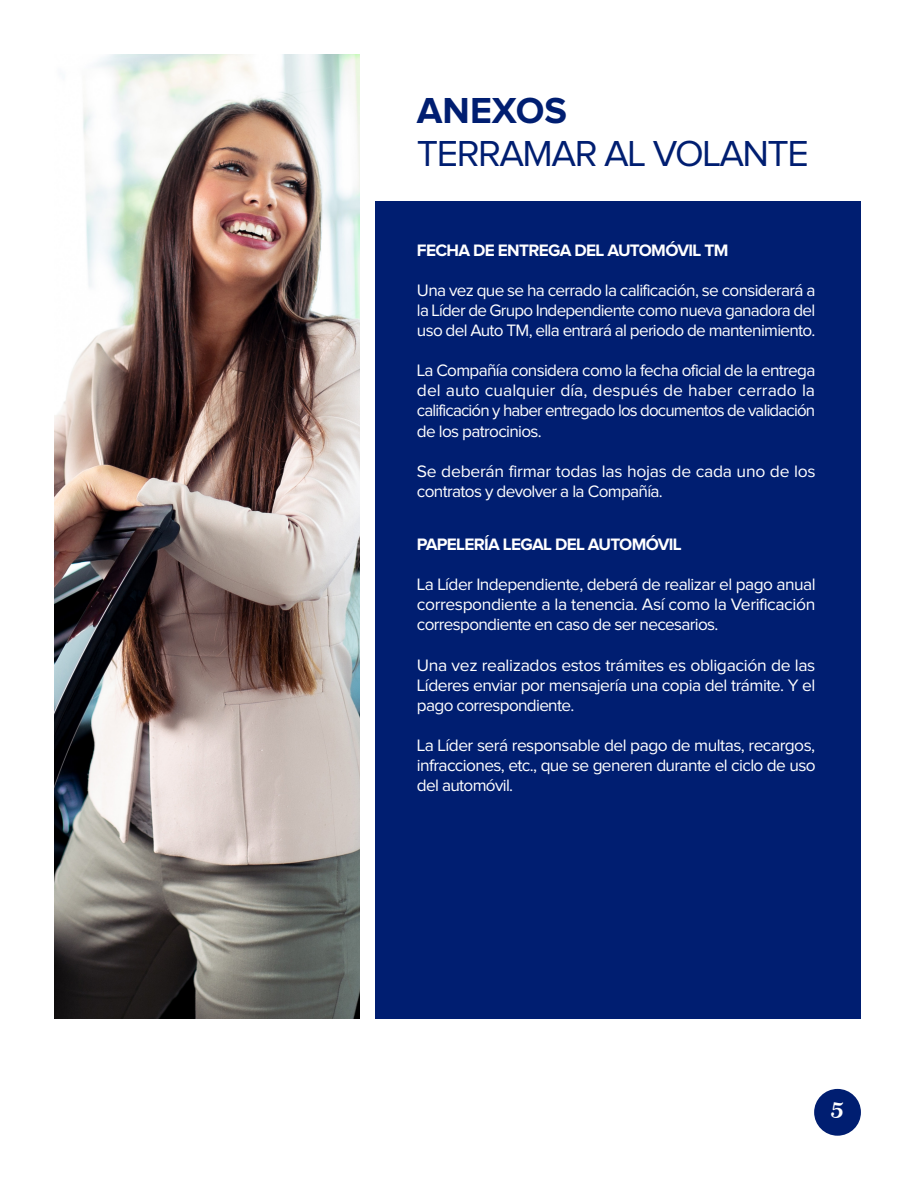
<style>
.page{position:relative;width:915px;height:1191px;background:#fff}
.page>*{position:absolute;margin:0;border:0;box-sizing:border-box;transform-origin:0 0}
.t1{font:37.5px "Proxima Nova";letter-spacing:-.04em;color:#001e71}
.t2{font:700 37.5px "Proxima Nova";color:#001e71}
.t3{font:22.5px "Century 751 BT Bold Italic B";color:#fff}
.t4{font:17.1px/20.1px "Proxima Nova";letter-spacing:-.04em;color:#fff;text-align:justify}
.t5{font:17.1px/20.1px "Proxima Nova";letter-spacing:-.015em;color:#fff}
.t6{font:700 17.1px "Proxima Nova";letter-spacing:-.04em;color:#fff}
</style>
<div class="page">
<div style="left:813px;top:1089px;width:47px;height:46px;background:#001e71;border-radius:50%"></div>
<div style="left:375px;top:202px;width:485px;height:816px;background:#001e71"></div>
<img style="left:54px;top:54px;width:305px;height:964px">
<p class="t2" style="left:417px;top:89px;width:151px">ANEXOS</p>
<p class="t1" style="left:417px;top:133px;width:393px">TERRAMAR AL VOLANTE</p>
<p class="t6" style="left:417px;top:240px;width:313px">FECHA DE ENTREGA DEL AUTOMÓVIL TM</p>
<p class="t4" style="left:417px;top:280px;width:400px">Una vez que se ha cerrado la calificación, se considerará a la Líder de Grupo Independiente como nueva ganadora del uso del Auto TM, ella entrará al periodo de mantenimiento.</p>
<p class="t4" style="left:417px;top:360px;width:400px">La Compañía considera como la fecha oficial de la entrega del auto cualquier día, después de haber cerrado la calificación y haber entregado los documentos de validación de los patrocinios.</p>
<p class="t5" style="left:417px;top:461px;width:400px">Se deberán firmar todas las hojas de cada uno de los contratos y devolver a la Compañía.</p>
<p class="t6" style="left:417px;top:534px;width:266px">PAPELERÍA LEGAL DEL AUTOMÓVIL</p>
<p class="t4" style="left:417px;top:574px;width:400px">La Líder Independiente, deberá de realizar el pago anual correspondiente a la tenencia. Así como la Verificación correspondiente en caso de ser necesarios.</p>
<p class="t4" style="left:417px;top:654px;width:400px">Una vez realizados estos trámites es obligación de las Líderes enviar por mensajería una copia del trámite. Y el pago correspondiente.</p>
<p class="t4" style="left:417px;top:735px;width:400px">La Líder será responsable del pago de multas, recargos, infracciones, etc., que se generen durante el ciclo de uso del automóvil.</p>
<h2 class="t3" style="left:830px;top:1096px;width:15px">5</h2>
</div>
